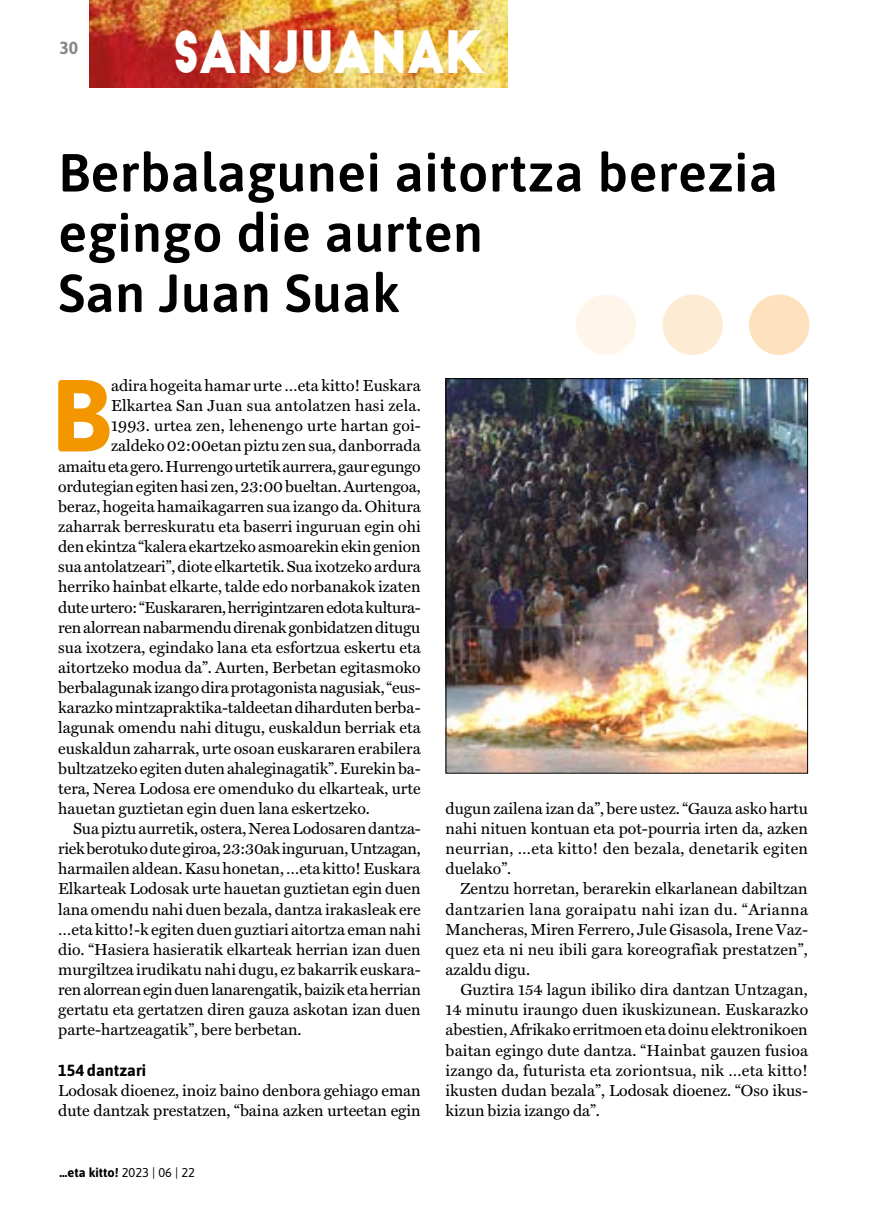
<style>
.page{position:relative;width:869px;height:1216px;background:#fff}
.page>*{position:absolute;margin:0;border:0;box-sizing:border-box;transform-origin:0 0}
.t1{font:700 102.02px "Asap";color:#f49600}
.t2{font:56.88px "Big John";color:#fff;scale:.8 1}
.t3{font:600 53.38px/60.2px "Asap";letter-spacing:.01em;color:#000}
.t4{font:700 17.5px "Asap";color:#878787}
.t5{font:16.1px/20.1px "Miller Text Roman";color:#000;text-align:justify}
.t6{font:16.1px "Miller Text Roman";letter-spacing:-.02em;color:#000}
.t7{font:700 16.1px "Asap";color:#000}
.t8{font:700 12.78px "Asap";color:#000}
.s1{font-weight:400}
</style>
<div class="page">
<img style="left:89px;top:0;width:418px;height:87px">
<div style="left:748px;top:294px;width:61px;height:61px;background:#fee1bd;border-radius:50%"></div>
<div style="left:662px;top:294px;width:60px;height:61px;background:#feebd3;border-radius:50%"></div>
<div style="left:575px;top:294px;width:61px;height:61px;background:#fff5ea;border-radius:50%"></div>
<img style="left:447px;top:380px;width:358px;height:391px">
<div style="left:445px;top:378px;width:362px;height:395px;border:1px solid #000"></div>
<p class="t4" style="left:60px;top:36px;width:20px">30</p>
<h2 class="t2" style="left:173px;top:27px;width:390px">SANJUANAK</h2>
<h3 class="t3" style="left:58px;top:140px;width:721px">Berbalagunei aitortza berezia egingo die aurten<br>San Juan Suak</h3>
<h1 class="t1" style="left:50px;top:343px;width:62px">B</h1>
<p class="t5" style="left:111px;top:375px;width:311px">adira hogeita hamar urte …eta kitto! Euskara</p>
<p class="t5" style="left:111px;top:395px;width:311px">Elkartea San Juan sua antolatzen hasi zela.</p>
<p class="t5" style="left:111px;top:415px;width:311px">1993. urtea zen, lehenengo urte hartan goi-</p>
<p class="t5" style="left:111px;top:436px;width:311px">zaldeko 02:00etan piztu zen sua, danborrada</p>
<p class="t6" style="left:58px;top:456px;width:364px">amaitu eta gero. Hurrengo urtetik aurrera, gaur egungo</p>
<p class="t5" style="left:58px;top:476px;width:364px">ordutegian egiten hasi zen, 23:00 bueltan. Aurtengoa,</p>
<p class="t5" style="left:58px;top:496px;width:364px">beraz, hogeita hamaikagarren sua izango da. Ohitura</p>
<p class="t5" style="left:58px;top:516px;width:364px">zaharrak berreskuratu eta baserri inguruan egin ohi</p>
<p class="t5" style="left:58px;top:536px;width:363px">den ekintza “kalera ekartzeko asmoarekin ekin genion</p>
<p class="t5" style="left:58px;top:556px;width:364px">sua antolatzeari”, diote elkartetik. Sua ixotzeko ardura</p>
<p class="t5" style="left:58px;top:576px;width:364px">herriko hainbat elkarte, talde edo norbanakok izaten</p>
<p class="t6" style="left:58px;top:597px;width:364px">dute urtero: “Euskararen, herrigintzaren edota kultura-</p>
<p class="t5" style="left:58px;top:617px;width:363px">ren alorrean nabarmendu direnak gonbidatzen ditugu</p>
<p class="t5" style="left:58px;top:637px;width:364px">sua ixotzera, egindako lana eta esfortzua eskertu eta</p>
<p class="t5" style="left:58px;top:657px;width:364px">aitortzeko modua da”. Aurten, Berbetan egitasmoko</p>
<p class="t5" style="left:58px;top:677px;width:364px">berbalagunak izango dira protagonista nagusiak, “eus-</p>
<p class="t5" style="left:58px;top:697px;width:364px">karazko mintzapraktika-taldeetan diharduten berba-</p>
<p class="t5" style="left:58px;top:717px;width:364px">lagunak omendu nahi ditugu, euskaldun berriak eta</p>
<p class="t5" style="left:58px;top:737px;width:364px">euskaldun zaharrak, urte osoan euskararen erabilera</p>
<p class="t5" style="left:58px;top:758px;width:364px">bultzatzeko egiten duten ahaleginagatik”. Eurekin ba-</p>
<p class="t5" style="left:58px;top:778px;width:364px">tera, Nerea Lodosa ere omenduko du elkarteak, urte</p>
<p class="t5" style="left:58px;top:798px;width:313px">hauetan guztietan egin duen lana eskertzeko.</p>
<p class="t5" style="left:73px;top:818px;width:349px">Sua piztu aurretik, ostera, Nerea Lodosaren dantza-</p>
<p class="t6" style="left:58px;top:839px;width:364px">riek berotuko dute giroa, 23:30ak inguruan, Untzagan,</p>
<p class="t5" style="left:58px;top:858px;width:364px">harmailen aldean. Kasu honetan, …eta kitto! Euskara</p>
<p class="t5" style="left:58px;top:878px;width:364px">Elkarteak Lodosak urte hauetan guztietan egin duen</p>
<p class="t5" style="left:58px;top:898px;width:364px">lana omendu nahi duen bezala, dantza irakasleak ere</p>
<p class="t5" style="left:58px;top:919px;width:364px">…eta kitto!-k egiten duen guztiari aitortza eman nahi</p>
<p class="t5" style="left:58px;top:939px;width:364px">dio. “Hasiera hasieratik elkarteak herrian izan duen</p>
<p class="t5" style="left:58px;top:959px;width:364px">murgiltzea irudikatu nahi dugu, ez bakarrik euskara-</p>
<p class="t5" style="left:58px;top:979px;width:364px">ren alorrean egin duen lanarengatik, baizik eta herrian</p>
<p class="t5" style="left:58px;top:999px;width:364px">gertatu eta gertatzen diren gauza askotan izan duen</p>
<p class="t5" style="left:58px;top:1019px;width:245px">parte-hartzeagatik”, bere berbetan.</p>
<p class="t7" style="left:58px;top:1058px;width:89px">154 dantzari</p>
<p class="t5" style="left:58px;top:1080px;width:364px">Lodosak dioenez, inoiz baino denbora gehiago eman dute dantzak prestatzen, “baina azken urteetan egin</p>
<p class="t8" style="left:60px;top:1162px;width:137px">…eta kitto! <span class="s1">2023 | 06 | 22</span></p>
<p class="t5" style="left:445px;top:798px;width:364px">dugun zailena izan da”, bere ustez. “Gauza asko hartu nahi nituen kontuan eta pot-pourria irten da, azken neurrian, …eta kitto! den bezala, denetarik egiten duelako”.</p>
<p class="t5" style="left:445px;top:878px;width:364px;text-indent:15px">Zentzu horretan, berarekin elkarlanean dabiltzan dantzarien lana goraipatu nahi izan du. “Arianna Mancheras, Miren Ferrero, Jule Gisasola, Irene Vaz&shy;quez eta ni neu ibili gara koreografiak prestatzen”, azaldu digu.</p>
<p class="t5" style="left:445px;top:979px;width:364px;text-indent:15px">Guztira 154 lagun ibiliko dira dantzan Untzagan, 14 minutu iraungo duen ikuskizunean. Euskarazko abestien, Afrikako erritmoen eta doinu elektronikoen baitan egingo dute dantza. “Hainbat gauzen fusioa izango da, futurista eta zoriontsua, nik …eta kitto! ikusten dudan bezala”, Lodosak dioenez. “Oso ikus&shy;kizun bizia izango da”.</p>
</div>
